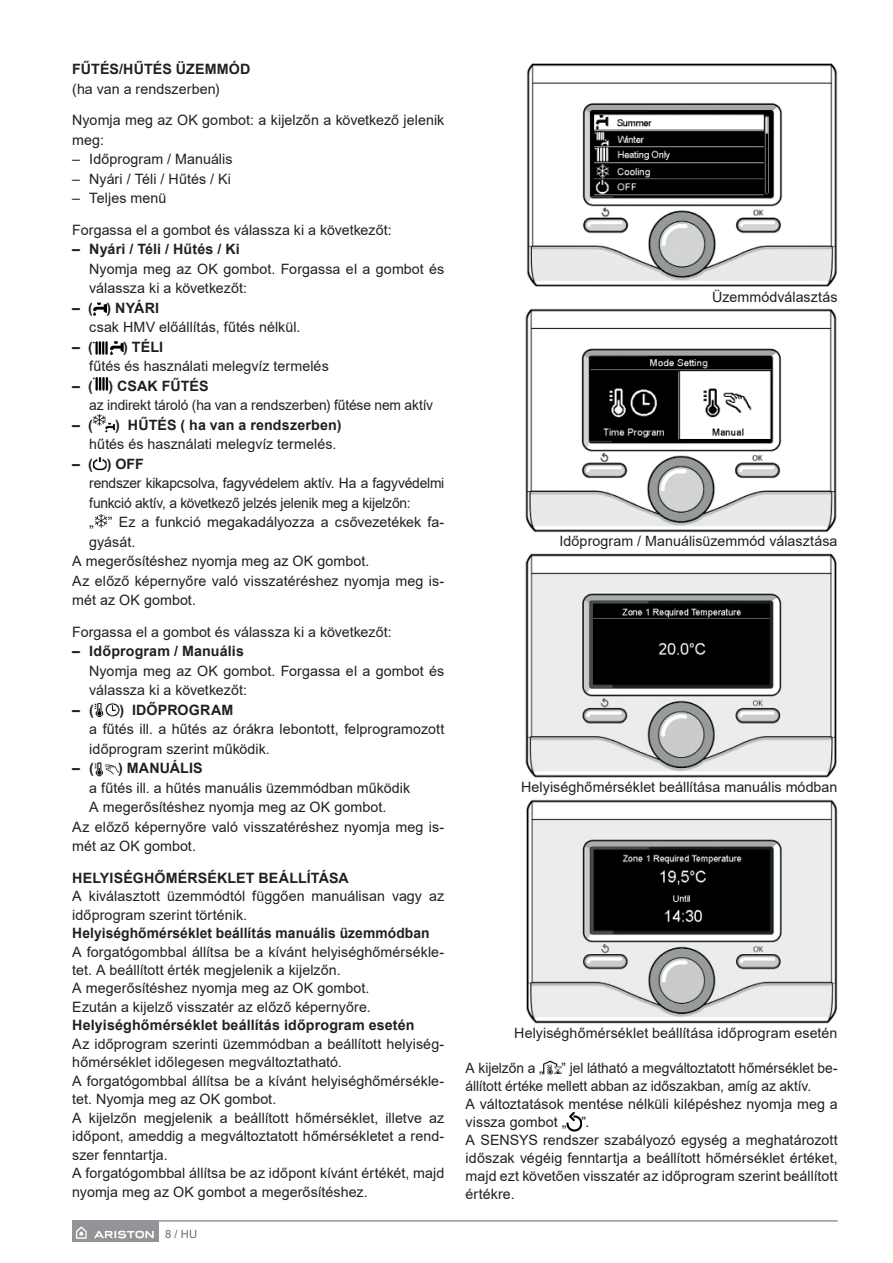
<style>
.page{position:relative;width:893px;height:1263px;background:#fff}
.page>*{position:absolute;margin:0;border:0;box-sizing:border-box;transform-origin:0 0}
.t1{font:14.25px/18.5px "Arial";letter-spacing:.005em;color:#231f20}
.t2{font:700 14.25px "Arial";letter-spacing:.01em;color:#231f20}
.t3{font:14.25px "Arial";letter-spacing:-.015em;color:#231f20}
.t4{font:11.25px "Arial";color:#6b6b6e}
</style>
<div class="page">
<hr style="left:72px;top:1220px;width:766px;height:1px;background:#939598">
<img style="left:72px;top:1221px;width:86px;height:20px">
<img style="left:93px;top:302px;width:14px;height:14px">
<img style="left:93px;top:341px;width:30px;height:14px">
<img style="left:93px;top:377px;width:16px;height:14px">
<img style="left:93px;top:414px;width:22px;height:19px">
<img style="left:93px;top:457px;width:14px;height:13px">
<svg style="left:95px;top:514px;width:12px;height:13px"></svg>
<img style="left:94px;top:703px;width:25px;height:13px">
<img style="left:94px;top:763px;width:24px;height:13px">
<img style="left:526px;top:63px;width:312px;height:224px">
<img style="left:525px;top:308px;width:312px;height:225px">
<img style="left:525px;top:554px;width:312px;height:224px">
<img style="left:526px;top:799px;width:312px;height:225px">
<img style="left:543px;top:1061px;width:19px;height:13px">
<img style="left:566px;top:1112px;width:16px;height:19px">
<p class="t2" style="left:72px;top:59px;width:180px">FŰTÉS/HŰTÉS ÜZEMMÓD</p>
<p class="t1" style="left:72px;top:79px;width:149px">(ha van a rendszerben)</p>
<p class="t1" style="left:72px;top:110px;width:374px;line-height:19.5px">Nyomja meg az OK gombot: a kijelzőn a következő jelenik meg:</p>
<p class="t1" style="left:72px;top:150px;width:162px">– Időprogram / Manuális</p>
<p class="t1" style="left:72px;top:169px;width:160px">– Nyári / Téli / Hűtés / Ki</p>
<p class="t1" style="left:72px;top:189px;width:96px">– Teljes menü</p>
<p class="t1" style="left:72px;top:220px;width:321px">Forgassa el a gombot és válassza ki a következőt:</p>
<p class="t2" style="left:72px;top:239px;width:169px">– Nyári / Téli / Hűtés / Ki</p>
<p class="t1" style="left:89px;top:259px;width:357px;line-height:19.5px">Nyomja meg az OK gombot. Forgassa el a gombot és válassza ki a következőt:</p>
<p class="t2" style="left:72px;top:298px;width:88px">– ( ) NYÁRI</p>
<p class="t1" style="left:89px;top:318px;width:213px">csak HMV előállítás, fűtés nélkül.</p>
<p class="t2" style="left:72px;top:337px;width:22px">– (</p>
<p class="t2" style="left:123px;top:337px;width:41px">) TÉLI</p>
<p class="t1" style="left:89px;top:357px;width:241px">fűtés és használati melegvíz termelés</p>
<p class="t2" style="left:72px;top:376px;width:138px">– ( ) CSAK FŰTÉS</p>
<p class="t1" style="left:89px;top:396px;width:345px">az indirekt tároló (ha van a rendszerben) fűtése nem aktív</p>
<p class="t2" style="left:72px;top:415px;width:22px">– (</p>
<p class="t2" style="left:115px;top:415px;width:228px">) HŰTÉS ( ha van a rendszerben)</p>
<p class="t1" style="left:89px;top:435px;width:249px">hűtés és használati melegvíz termelés.</p>
<p class="t2" style="left:72px;top:454px;width:73px">– ( ) OFF</p>
<p class="t3" style="left:89px;top:473px;width:357px">rendszer kikapcsolva, fagyvédelem aktív. Ha a fagyvédelmi</p>
<p class="t3" style="left:89px;top:493px;width:323px">funkció aktív, a következő jelzés jelenik meg a kijelzőn:</p>
<p class="t1" style="left:89px;top:513px;width:357px">„ ” Ez a funkció megakadályozza a csővezetékek fa-</p>
<p class="t1" style="left:89px;top:532px;width:48px">gyását.</p>
<p class="t1" style="left:72px;top:552px;width:299px">A megerősítéshez nyomja meg az OK gombot.</p>
<p class="t1" style="left:72px;top:571px;width:374px">Az előző képernyőre való visszatéréshez nyomja meg is-</p>
<p class="t1" style="left:72px;top:591px;width:125px">mét az OK gombot.</p>
<p class="t1" style="left:72px;top:622px;width:321px">Forgassa el a gombot és válassza ki a következőt:</p>
<p class="t2" style="left:72px;top:641px;width:173px">– Időprogram / Manuális</p>
<p class="t1" style="left:89px;top:661px;width:357px;line-height:19.5px">Nyomja meg az OK gombot. Forgassa el a gombot és válassza ki a következőt:</p>
<p class="t2" style="left:72px;top:700px;width:23px">– (</p>
<p class="t2" style="left:119px;top:700px;width:116px">) IDŐPROGRAM</p>
<p class="t1" style="left:89px;top:719px;width:357px;line-height:19.5px">a fűtés ill. a hűtés az órákra lebontott, felprogramozott időprogram szerint működik.</p>
<p class="t2" style="left:72px;top:758px;width:23px">– (</p>
<p class="t2" style="left:118px;top:758px;width:86px">) MANUÁLIS</p>
<p class="t1" style="left:89px;top:778px;width:322px">a fűtés ill. a hűtés manuális üzemmódban működik</p>
<p class="t1" style="left:89px;top:798px;width:299px">A megerősítéshez nyomja meg az OK gombot.</p>
<p class="t1" style="left:72px;top:817px;width:374px">Az előző képernyőre való visszatéréshez nyomja meg is-</p>
<p class="t1" style="left:72px;top:837px;width:125px">mét az OK gombot.</p>
<p class="t2" style="left:72px;top:868px;width:278px">HELYISÉGHŐMÉRSÉKLET BEÁLLÍTÁSA</p>
<p class="t1" style="left:72px;top:887px;width:374px">A kiválasztott üzemmódtól függően manuálisan vagy az időprogram szerint történik.</p>
<p class="t2" style="left:72px;top:923px;width:359px">Helyiséghőmérséklet beállítás manuális üzemmódban</p>
<p class="t1" style="left:72px;top:942px;width:374px">A forgatógombbal állítsa be a kívánt helyiséghőmérsékle&shy;tet. A beállított érték megjelenik a kijelzőn.<br>A megerősítéshez nyomja meg az OK gombot.<br>Ezután a kijelző visszatér az előző képernyőre.</p>
<p class="t2" style="left:72px;top:1015px;width:344px">Helyiséghőmérséklet beállítás időprogram esetén</p>
<p class="t1" style="left:72px;top:1034px;width:374px">Az időprogram szerinti üzemmódban a beállított helyiség&shy;hőmérséklet időlegesen megváltoztatható.<br>A forgatógombbal állítsa be a kívánt helyiséghőmérsékle&shy;tet. Nyomja meg az OK gombot.<br>A kijelzőn megjelenik a beállított hőmérséklet, illetve az időpont, ameddig a megváltoztatott hőmérsékletet a rend&shy;szer fenntartja.<br>A forgatógombbal állítsa be az időpont kívánt értékét, majd nyomja meg az OK gombot a megerősítéshez.</p>
<p class="t4" style="left:165px;top:1226px;width:34px">8 / HU</p>
<p class="t1" style="left:712px;top:288px;width:127px">Üzemmódválasztás</p>
<p class="t1" style="left:559px;top:532px;width:280px">Időprogram / Manuálisüzemmód választása</p>
<p class="t1" style="left:521px;top:777px;width:318px">Helyiséghőmérséklet beállítása manuális módban</p>
<p class="t1" style="left:514px;top:1023px;width:325px">Helyiséghőmérséklet beállítása időprogram esetén</p>
<p class="t1" style="left:466px;top:1058px;width:79px">A kijelzőn a „</p>
<p class="t1" style="left:466px;top:1058px;width:374px;line-height:18px;text-indent:96px">” jel látható a megváltoztatott hőmérséklet be&shy;állított értéke mellett abban az időszakban, amíg az aktív.<br>A változtatások mentése nélküli kilépéshez nyomja meg a vissza gombot „ ”.<br>A SENSYS rendszer szabályozó egység a meghatározott időszak végéig fenntartja a beállított hőmérséklet értéket, majd ezt követően visszatér az időprogram szerint beállított értékre.</p>
</div>
